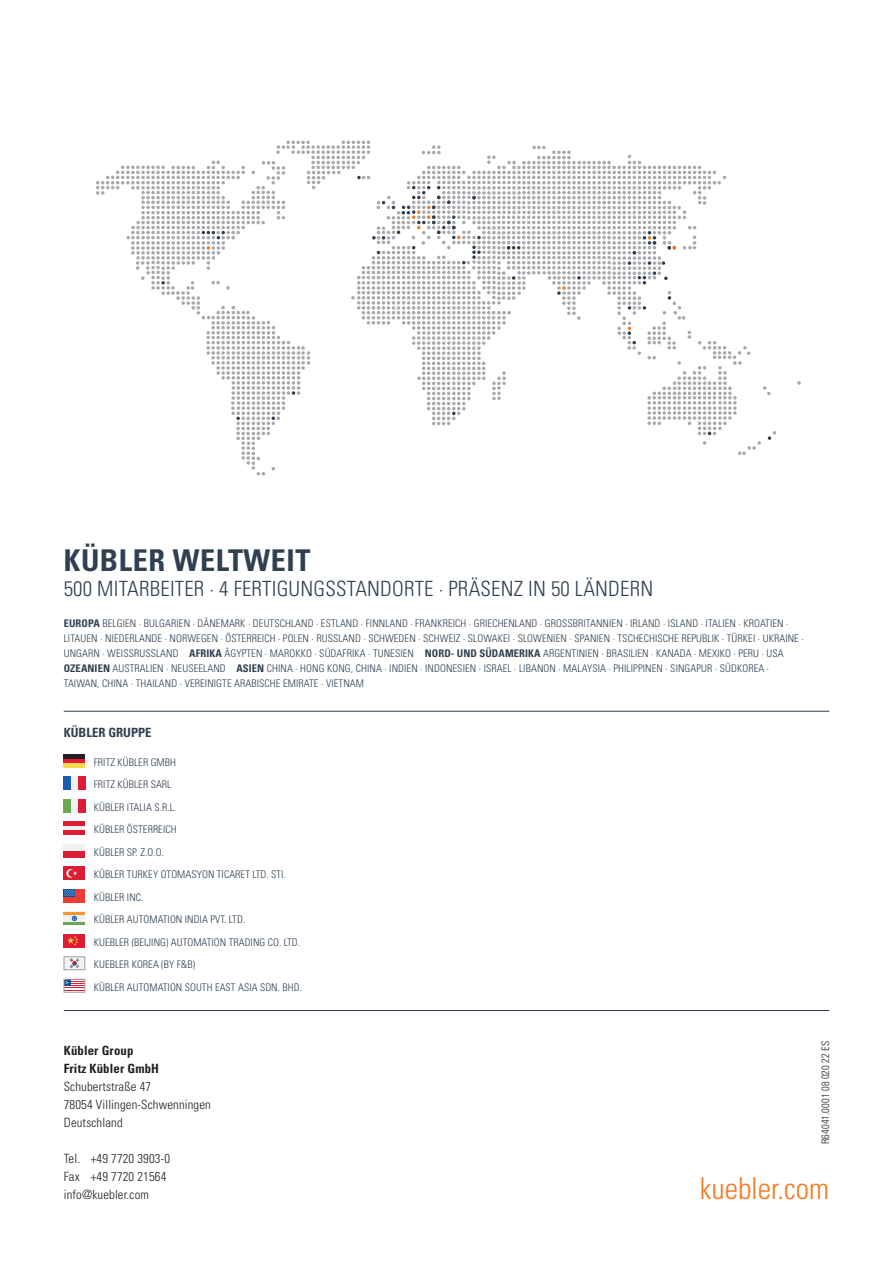
<style>
.page{position:relative;width:893px;height:1263px;background:#fff}
.page>*{position:absolute;margin:0;border:0;box-sizing:border-box;transform-origin:0 0}
.t1{font:700 condensed 30px "Univers LT Std";letter-spacing:.02em;color:#304052}
.t2{font:300 condensed 30px "Univers LT Std";color:#f47921}
.t3{font:300 condensed 21px "Univers LT Std";letter-spacing:.01em;color:#304052}
.t4{font:300 condensed 12.75px "Univers LT Std";letter-spacing:.01em;color:#231f20}
.t5{font:700 condensed 12.75px/18px "Univers LT Std";letter-spacing:.01em;color:#231f20}
.t6{font:700 condensed 12.75px "Univers LT Std";color:#304052}
.t7{font:300 condensed 10.5px/15px "Univers LT Std";letter-spacing:.01em;color:#304052}
.t8{font:300 condensed 10.5px "Univers";letter-spacing:.005em;color:#231f20}
.s1{font-weight:700}
</style>
<div class="page">
<svg style="left:96px;top:141px;width:705px;height:334px"></svg>
<svg style="left:221px;top:246px;width:4px;height:4px"></svg>
<svg style="left:577px;top:276px;width:4px;height:4px"></svg>
<svg style="left:653px;top:271px;width:3px;height:4px"></svg>
<svg style="left:372px;top:236px;width:4px;height:4px"></svg>
<svg style="left:357px;top:176px;width:4px;height:3px"></svg>
<svg style="left:462px;top:261px;width:4px;height:3px"></svg>
<svg style="left:472px;top:196px;width:4px;height:3px"></svg>
<svg style="left:477px;top:236px;width:4px;height:3px"></svg>
<svg style="left:472px;top:246px;width:9px;height:13px"></svg>
<svg style="left:507px;top:246px;width:13px;height:3px"></svg>
<svg style="left:648px;top:261px;width:3px;height:4px"></svg>
<svg style="left:628px;top:261px;width:3px;height:4px"></svg>
<svg style="left:662px;top:261px;width:3px;height:4px"></svg>
<svg style="left:664px;top:277px;width:4px;height:3px"></svg>
<svg style="left:668px;top:296px;width:3px;height:4px"></svg>
<svg style="left:638px;top:276px;width:8px;height:8px"></svg>
<svg style="left:768px;top:436px;width:3px;height:4px"></svg>
<svg style="left:632px;top:341px;width:4px;height:3px"></svg>
<svg style="left:643px;top:306px;width:3px;height:4px"></svg>
<svg style="left:628px;top:306px;width:3px;height:4px"></svg>
<svg style="left:628px;top:327px;width:3px;height:8px"></svg>
<svg style="left:512px;top:276px;width:3px;height:4px"></svg>
<svg style="left:452px;top:412px;width:4px;height:3px"></svg>
<svg style="left:292px;top:391px;width:3px;height:4px"></svg>
<svg style="left:161px;top:281px;width:4px;height:4px"></svg>
<svg style="left:202px;top:231px;width:23px;height:8px"></svg>
<svg style="left:272px;top:416px;width:3px;height:4px"></svg>
<svg style="left:236px;top:416px;width:4px;height:4px"></svg>
<svg style="left:668px;top:246px;width:8px;height:3px"></svg>
<svg style="left:382px;top:236px;width:3px;height:4px"></svg>
<svg style="left:557px;top:286px;width:9px;height:9px"></svg>
<svg style="left:643px;top:231px;width:13px;height:14px"></svg>
<svg style="left:206px;top:246px;width:4px;height:4px"></svg>
<svg style="left:392px;top:186px;width:69px;height:53px"></svg>
<hr style="left:64px;top:1010px;width:765px;height:1px;background:#304052">
<div style="left:64px;top:754px;width:21px;height:13px;background:#de1d35"></div>
<div style="left:64px;top:754px;width:21px;height:5px;background:#231f20"></div>
<hr style="left:64px;top:763px;width:21px;height:4px;background:#fbd84f">
<div style="left:64px;top:777px;width:21px;height:13px;background:#f0f1f2"></div>
<div style="left:64px;top:777px;width:7px;height:13px;background:#1e5eac"></div>
<div style="left:78px;top:777px;width:7px;height:13px;background:#de1d35"></div>
<div style="left:64px;top:799px;width:21px;height:13px;background:#f0f1f2"></div>
<div style="left:64px;top:799px;width:7px;height:13px;background:#6ba952"></div>
<div style="left:78px;top:799px;width:7px;height:13px;background:#de1d35"></div>
<div style="left:64px;top:822px;width:21px;height:13px;background:#f0f1f2"></div>
<hr style="left:64px;top:822px;width:21px;height:4px;background:#de1d35">
<div style="left:64px;top:830px;width:21px;height:5px;background:#de1d35"></div>
<div style="left:64px;top:844px;width:21px;height:13px;background:#f0f1f2"></div>
<div style="left:64px;top:851px;width:21px;height:6px;background:#de1d35"></div>
<div style="left:64px;top:867px;width:21px;height:13px;background:#de1d35"></div>
<svg style="left:66px;top:869px;width:11px;height:9px"></svg>
<svg style="left:64px;top:889px;width:21px;height:13px"></svg>
<div style="left:64px;top:912px;width:21px;height:13px;background:#f0f1f2"></div>
<hr style="left:64px;top:912px;width:21px;height:3px;background:#f79730">
<hr style="left:64px;top:922px;width:21px;height:3px;background:#6ba952">
<svg style="left:72px;top:915px;width:5px;height:6px"></svg>
<div style="left:64px;top:934px;width:21px;height:13px;background:#de1d35"></div>
<svg style="left:67px;top:936px;width:11px;height:10px"></svg>
<div style="left:64px;top:957px;width:21px;height:13px;background:#f2f3f4"></div>
<svg style="left:70px;top:958px;width:9px;height:10px"></svg>
<div style="left:64px;top:956px;width:21px;height:14px;border:1px solid #9d9fa2"></div>
<svg style="left:66px;top:981px;width:17px;height:7px"></svg>
<div style="left:64px;top:979px;width:21px;height:13px;border:1px solid #9d9fa2"></div>
<hr style="left:64px;top:711px;width:765px;height:1px;background:#304052">
<p class="t1" style="left:64px;top:542px;width:248px">KÜBLER WELTWEIT</p>
<p class="t3" style="left:64px;top:576px;width:591px">500 MITARBEITER · 4 FERTIGUNGSSTANDORTE · PRÄSENZ IN 50 LÄNDERN</p>
<p class="t7" style="left:64px;top:616px;width:741px"><span class="s1">EUROPA</span> BELGIEN · BULGARIEN · DÄNEMARK · DEUTSCHLAND · ESTLAND · FINNLAND · FRANKREICH · GRIECHENLAND · GROSSBRITANNIEN · IRLAND · ISLAND · ITALIEN · KROATIEN · LITAUEN · NIEDERLANDE · NORWEGEN · ÖSTERREICH · POLEN · RUSSLAND · SCHWEDEN · SCHWEIZ · SLOWAKEI · SLOWENIEN · SPANIEN · TSCHECHISCHE REPUBLIK · TÜRKEI · UKRAINE · UNGARN · WEISSRUSSLAND <span class="s1">AFRIKA</span> ÄGYPTEN · MAROKKO · SÜDAFRIKA · TUNESIEN <span class="s1">NORD- UND SÜDAMERIKA</span> ARGENTINIEN · BRASILIEN · KANADA · MEXIKO · PERU · USA <span class="s1">OZEANIEN</span> AUSTRALIEN · NEUSEELAND <span class="s1">ASIEN</span> CHINA · HONG KONG, CHINA · INDIEN · INDONESIEN · ISRAEL · LIBANON · MALAYSIA · PHILIPPINEN · SINGAPUR · SÜDKOREA ·</p>
<p class="t7" style="left:64px;top:676px;width:302px">TAIWAN, CHINA · THAILAND · VEREINIGTE ARABISCHE EMIRATE · VIETNAM</p>
<p class="t6" style="left:64px;top:724px;width:89px">KÜBLER GRUPPE</p>
<p class="t7" style="left:94px;top:755px;width:84px">FRITZ KÜBLER GMBH</p>
<p class="t7" style="left:94px;top:777px;width:79px">FRITZ KÜBLER SARL</p>
<p class="t7" style="left:94px;top:800px;width:84px">KÜBLER ITALIA S.R.L.</p>
<p class="t7" style="left:94px;top:822px;width:84px">KÜBLER ÖSTERREICH</p>
<p class="t7" style="left:94px;top:845px;width:72px">KÜBLER SP. Z.O.O.</p>
<p class="t7" style="left:94px;top:867px;width:194px">KÜBLER TURKEY OTOMASYON TICARET LTD. STI.</p>
<p class="t7" style="left:94px;top:890px;width:51px">KÜBLER INC.</p>
<p class="t7" style="left:94px;top:912px;width:153px">KÜBLER AUTOMATION INDIA PVT. LTD.</p>
<p class="t7" style="left:94px;top:935px;width:208px">KUEBLER (BEIJING) AUTOMATION TRADING CO. LTD.</p>
<p class="t7" style="left:94px;top:957px;width:103px">KUEBLER KOREA (BY F&amp;B)</p>
<p class="t7" style="left:94px;top:980px;width:210px">KÜBLER AUTOMATION SOUTH EAST ASIA SDN. BHD.</p>
<p class="t5" style="left:64px;top:1041px;width:97px">Kübler Group<br>Fritz Kübler GmbH</p>
<p class="t4" style="left:64px;top:1079px;width:89px">Schubertstraße 47</p>
<p class="t4" style="left:64px;top:1097px;width:149px">78054 Villingen-Schwenningen</p>
<p class="t4" style="left:64px;top:1115px;width:60px">Deutschland</p>
<p class="t4" style="left:64px;top:1151px;width:108px">Tel. +49 7720 3903-0</p>
<p class="t4" style="left:64px;top:1169px;width:104px">Fax +49 7720 21564</p>
<p class="t4" style="left:64px;top:1187px;width:87px">info@kuebler.com</p>
<p class="t8" style="left:819px;top:1144px;width:105px;rotate:-90deg">R64041.0001 08 020 22 ES</p>
<p class="t2" style="left:700px;top:1170px;width:131px">kuebler.com</p>
</div>
